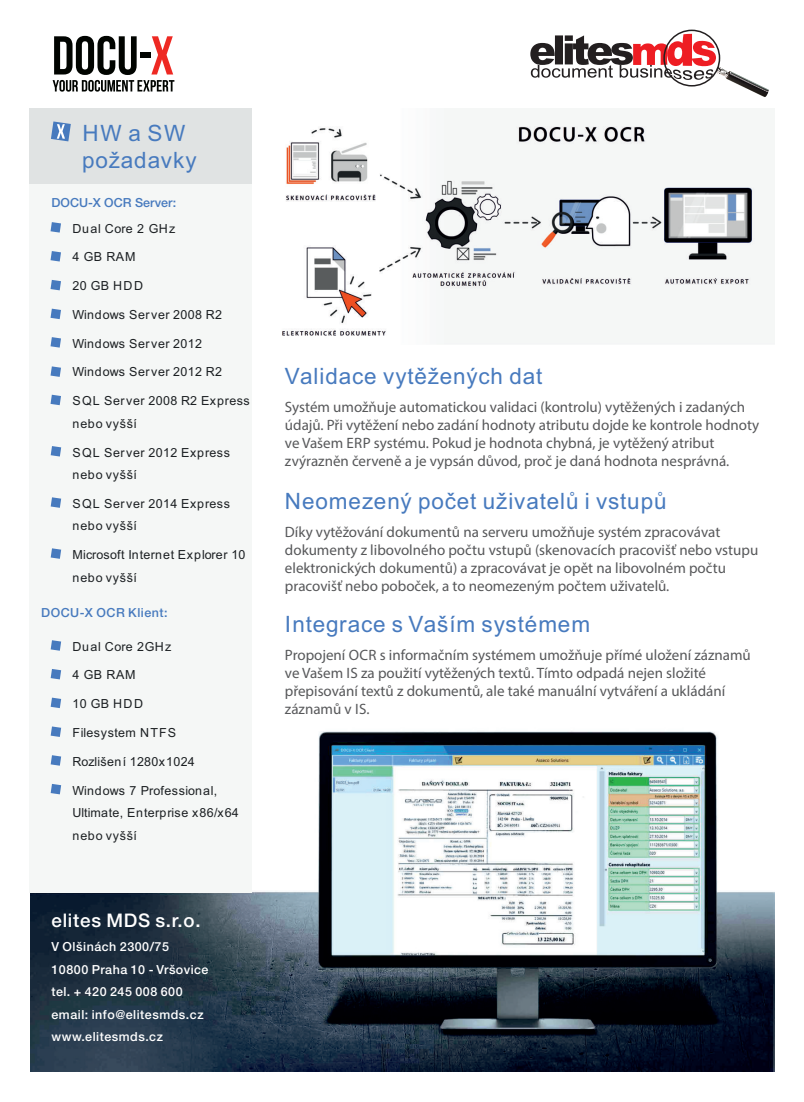
<style>
.page{position:relative;width:804px;height:1102px;background:#fff}
.page>*{position:absolute;margin:0;border:0;box-sizing:border-box;transform-origin:0 0}
.t1{font:22.5px/27px "Arial";letter-spacing:.04em;color:#477abe}
.t2{font:500 18.75px "Helvetica Neue LT Pro";letter-spacing:.04em;color:#fff}
.t3{font:15px/18px "Myriad Pro";color:#57585a}
.t4{font:12.5px/22.5px "Arial";letter-spacing:.045em;color:#1c2023}
.t5{font:500 12.5px/22.5px "Helvetica Neue LT Pro";letter-spacing:.04em;color:#fff}
.t6{font:12.5px "Arial";letter-spacing:.025em;color:#1c2023}
.t7{font:500 12.5px "Helvetica Neue LT Pro";color:#477abe}
.t8{font:500 12.5px "Helvetica Neue LT Pro";letter-spacing:.03em;color:#477abe}
</style>
<div class="page">
<svg style="left:530px;top:29px;width:239px;height:68px"></svg>
<div style="left:663px;top:30px;width:57px;height:56px;border:1px solid #231f20;border-radius:50%"></div>
<img style="left:30px;top:731px;width:745px;height:340px">
<div style="left:30px;top:108px;width:222px;height:784px;background:#f5f7f6"></div>
<svg style="left:53px;top:36px;width:121px;height:56px"></svg>
<div style="left:30px;top:108px;width:222px;height:76px;background:#e0e3e3"></div>
<svg style="left:51px;top:121px;width:20px;height:20px"></svg>
<svg style="left:51px;top:222px;width:10px;height:10px"></svg>
<img style="left:282px;top:126px;width:493px;height:218px">
<svg style="left:51px;top:251px;width:10px;height:10px"></svg>
<svg style="left:51px;top:280px;width:10px;height:10px"></svg>
<svg style="left:51px;top:308px;width:10px;height:11px"></svg>
<svg style="left:51px;top:337px;width:10px;height:10px"></svg>
<svg style="left:51px;top:366px;width:10px;height:11px"></svg>
<svg style="left:51px;top:394px;width:10px;height:11px"></svg>
<svg style="left:51px;top:446px;width:10px;height:10px"></svg>
<svg style="left:51px;top:497px;width:10px;height:10px"></svg>
<svg style="left:51px;top:548px;width:10px;height:10px"></svg>
<svg style="left:51px;top:640px;width:10px;height:10px"></svg>
<svg style="left:51px;top:669px;width:10px;height:10px"></svg>
<svg style="left:51px;top:697px;width:10px;height:11px"></svg>
<svg style="left:51px;top:726px;width:10px;height:10px"></svg>
<svg style="left:51px;top:755px;width:10px;height:10px"></svg>
<svg style="left:51px;top:784px;width:10px;height:10px"></svg>
<h1 class="t1" style="left:82px;top:122px;width:116px">HW a SW požadavky</h1>
<p class="t7" style="left:52px;top:198px;width:126px">DOCU-X OCR Server:</p>
<p class="t4" style="left:72px;top:218px;width:104px">Dual Core 2 GHz</p>
<p class="t4" style="left:72px;top:247px;width:65px">4 GB RAM</p>
<p class="t4" style="left:72px;top:275px;width:72px">20 GB HDD</p>
<p class="t6" style="left:72px;top:310px;width:151px">Windows Server 2008 R2</p>
<p class="t4" style="left:72px;top:333px;width:131px">Windows Server 2012</p>
<p class="t6" style="left:72px;top:367px;width:151px">Windows Server 2012 R2</p>
<p class="t4" style="left:72px;top:390px;width:179px">SQL Server 2008 R2 Express nebo vyšší</p>
<p class="t4" style="left:72px;top:442px;width:159px">SQL Server 2012 Express nebo vyšší</p>
<p class="t4" style="left:72px;top:493px;width:159px">SQL Server 2014 Express nebo vyšší</p>
<p class="t4" style="left:72px;top:544px;width:175px">Microsoft Internet Explorer 10 nebo vyšší</p>
<p class="t8" style="left:41px;top:608px;width:128px">DOCU-X OCR Klient:</p>
<p class="t4" style="left:72px;top:636px;width:101px">Dual Core 2GHz</p>
<p class="t4" style="left:72px;top:664px;width:65px">4 GB RAM</p>
<p class="t4" style="left:72px;top:693px;width:72px">10 GB HDD</p>
<p class="t4" style="left:72px;top:722px;width:105px">Filesystem NTFS</p>
<p class="t6" style="left:72px;top:756px;width:124px">Rozlišení 1280x1024</p>
<p class="t4" style="left:72px;top:779px;width:168px">Windows 7 Professional,<br>Ultimate, Enterprise x86/x64 nebo vyšší</p>
<p class="t2" style="left:52px;top:912px;width:151px">elites MDS s.r.o.</p>
<p class="t5" style="left:52px;top:937px;width:158px">V Olšinách 2300/75<br>10800 Praha 10 - Vršovice tel. + 420 245 008 600 email: info@elitesmds.cz www.elitesmds.cz</p>
<h1 class="t1" style="left:285px;top:364px;width:259px">Validace vytěžených dat</h1>
<p class="t3" style="left:285px;top:399px;width:476px">Systém umožňuje automatickou validaci (kontrolu) vytěžených i zadaných údajů. Při vytěžení nebo zadání hodnoty atributu dojde ke kontrole hodnoty ve Vašem ERP systému. Pokud je hodnota chybná, je vytěžený atribut zvýrazněn červeně a je vypsán důvod, proč je daná hodnota nesprávná.</p>
<h1 class="t1" style="left:285px;top:489px;width:383px">Neomezený počet uživatelů i vstupů</h1>
<p class="t3" style="left:285px;top:524px;width:475px">Díky vytěžování dokumentů na serveru umožňuje systém zpracovávat dokumenty z libovolného počtu vstupů (skenovacích pracovišť nebo vstupu elektronických dokumentů) a zpracovávat je opět na libovolném počtu pracovišť nebo poboček, a to neomezeným počtem uživatelů.</p>
<h1 class="t1" style="left:285px;top:612px;width:307px">Integrace s Vaším systémem</h1>
<p class="t3" style="left:285px;top:647px;width:467px">Propojení OCR s informačním systémem umožňuje přímé uložení záznamů ve Vašem IS za použití vytěžených textů. Tímto odpadá nejen složité přepisování textů z dokumentů, ale také manuální vytváření a ukládání záznamů v IS.</p>
</div>
